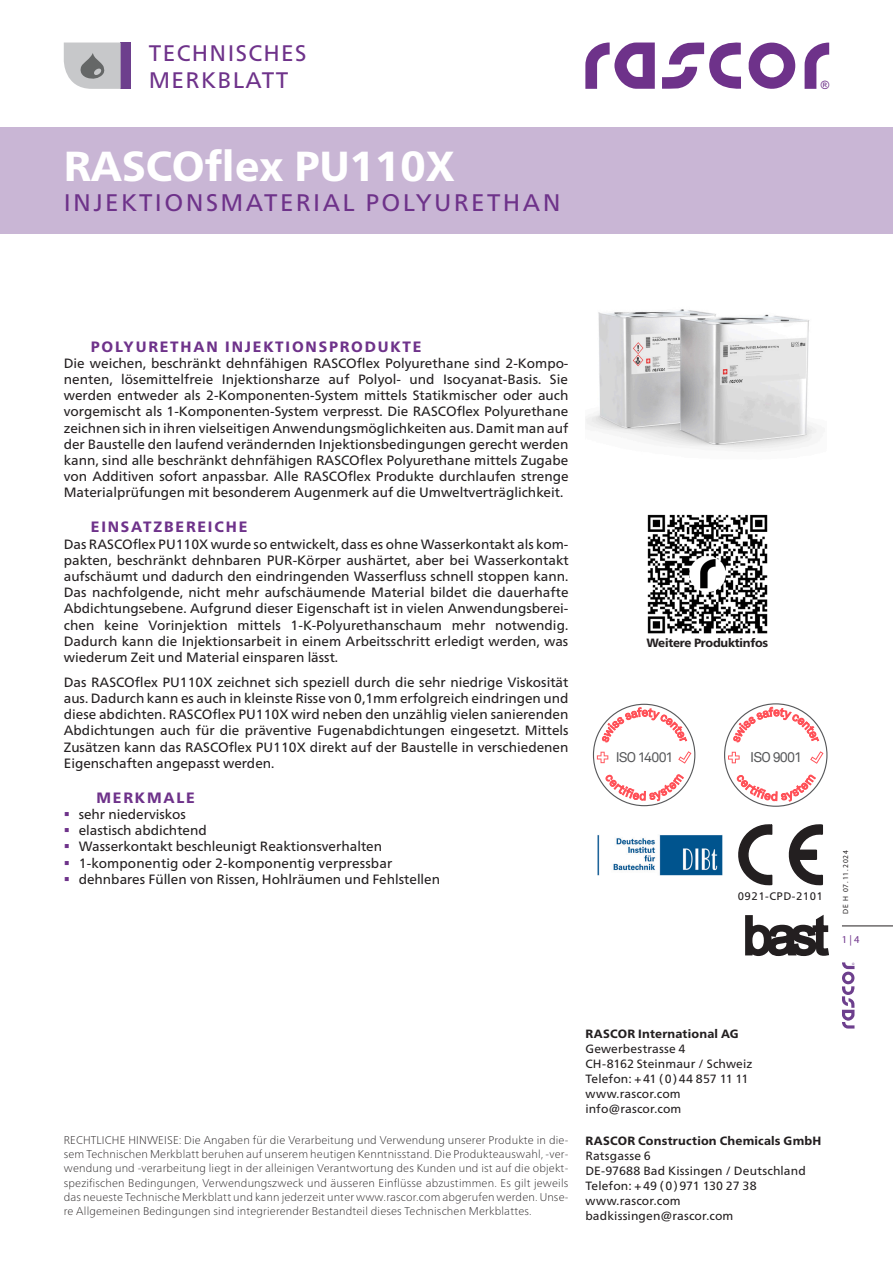
<style>
.page{position:relative;width:893px;height:1263px;background:#fff}
.page>*{position:absolute;margin:0;border:0;box-sizing:border-box;transform-origin:0 0}
.t1{font:800 42px "Frutiger Neue LT Pro";color:#fff}
.t2{font:24px "Frutiger Neue LT Pro";letter-spacing:.1em;color:#6e328a}
.t3{font:22.5px/27px "Frutiger Neue LT Pro";letter-spacing:.06em;color:#6e328a}
.t4{font:800 15px "Frutiger Neue LT Pro";letter-spacing:.12em;color:#6e328a}
.t5{font:14.1px "Akkurat TT";letter-spacing:-.055em;color:#57585a}
.t6{font:13.95px "Akkurat TT";letter-spacing:-.065em;color:#57585a}
.t7{font:13.5px/16.2px "Frutiger Neue LT Pro";color:#231f20;text-align:justify}
.t8{font:12.9px "Myriad Pro";color:#000001}
.t9{font:12px/15px "Frutiger Neue LT Pro";letter-spacing:.01em;color:#231f20}
.t10{font:800 12px "Frutiger Neue LT Pro";letter-spacing:.015em;color:#231f20}
.t11{font:800 12px "Frutiger Neue LT Pro";letter-spacing:-.02em;color:#231f20}
.t12{font:11.55px "Arial";color:#6e328a}
.t13{font:100 11.25px/14.2px "Frutiger Neue LT Pro";letter-spacing:.015em;color:#231f20;text-align:justify}
.t14{font:10.95px "Frutiger Neue LT Pro";letter-spacing:.045em;color:#231f20}
.t15{font:10.5px "Myriad Pro";color:#6e328a}
.t16{font:7.5px "Myriad Pro";letter-spacing:.125em;color:#231f20}
.t17{font:3.15px "Arial";color:#6d3f8d}
.s1{color:#6e328a}
</style>
<div class="page">
<div style="left:0;top:128px;width:893px;height:106px;background:#c9b6d5"></div>
<svg style="left:805px;top:43px;width:24px;height:46px"></svg>
<svg style="left:585px;top:43px;width:70px;height:46px"></svg>
<svg style="left:662px;top:43px;width:133px;height:46px"></svg>
<div style="left:121px;top:43px;width:10px;height:46px;background:#6d3f8d"></div>
<svg style="left:64px;top:43px;width:57px;height:46px;background:#bcbdbf"></svg>
<hr style="left:842px;top:926px;width:51px;height:1px;background:#231f20">
<svg style="left:842px;top:962px;width:12px;height:66px"></svg>
<img style="left:585px;top:309px;width:232px;height:140px">
<svg style="left:738px;top:824px;width:35px;height:61px"></svg>
<svg style="left:788px;top:824px;width:35px;height:61px"></svg>
<svg style="left:745px;top:914px;width:84px;height:43px"></svg>
<img style="left:597px;top:835px;width:126px;height:40px">
<img style="left:647px;top:514px;width:121px;height:120px">
<svg style="left:724px;top:703px;width:103px;height:104px"></svg>
<svg style="left:593px;top:704px;width:102px;height:102px"></svg>
<h3 class="t3" style="left:149px;top:39px;width:159px">TECHNISCHES<br>MERKBLATT</h3>
<h1 class="t1" style="left:64px;top:141px;width:393px">RASCOflex PU110X</h1>
<h2 class="t2" style="left:64px;top:188px;width:498px">INJEKTIONSMATERIAL POLYURETHAN</h2>
<p class="t12" style="left:821px;top:77px;width:10px">®</p>
<p class="t4" style="left:91px;top:337px;width:332px">POLYURETHAN INJEKTIONSPRODUKTE</p>
<p class="t7" style="left:64px;top:355px;width:506px">Die weichen, beschränkt dehnfähigen RASCOflex Polyurethane sind 2-Kompo&shy;nenten, lösemittelfreie Injektionsharze auf Polyol- und Isocyanat-Basis. Sie werden entweder als 2-Komponenten-System mittels Statikmischer oder auch vorgemischt als 1-Komponenten-System verpresst. Die RASCOflex Polyurethane zeichnen sich in ihren vielseitigen Anwendungsmöglichkeiten aus. Damit man auf der Baustelle den laufend verändernden Injektionsbedingungen gerecht werden kann, sind alle beschränkt dehnfähigen RASCOflex Polyurethane mittels Zugabe von Additiven sofort anpassbar. Alle RASCOflex Produkte durchlaufen strenge Materialprüfungen mit besonderem Augenmerk auf die Umweltverträglichkeit.</p>
<p class="t4" style="left:91px;top:518px;width:158px">EINSATZBEREICHE</p>
<p class="t7" style="left:64px;top:536px;width:506px">Das RASCOflex PU110X wurde so entwickelt, dass es ohne Wasserkontakt als kom&shy;pakten, beschränkt dehnbaren PUR-Körper aushärtet, aber bei Wasserkontakt aufschäumt und dadurch den eindringenden Wasserfluss schnell stoppen kann.<br>Das nachfolgende, nicht mehr aufschäumende Material bildet die dauerhafte Abdichtungsebene. Aufgrund dieser Eigenschaft ist in vielen Anwendungsberei&shy;chen keine Vorinjektion mittels 1-K-Polyurethanschaum mehr notwendig.<br>Dadurch kann die Injektionsarbeit in einem Arbeitsschritt erledigt werden, was wiederum Zeit und Material einsparen lässt.</p>
<p class="t7" style="left:64px;top:674px;width:506px">Das RASCOflex PU110X zeichnet sich speziell durch die sehr niedrige Viskosität aus. Dadurch kann es auch in kleinste Risse von 0,1mm erfolgreich eindringen und diese abdichten. RASCOflex PU110X wird neben den unzählig vielen sanierenden Abdichtungen auch für die präventive Fugenabdichtungen eingesetzt. Mittels Zusätzen kann das RASCOflex PU110X direkt auf der Baustelle in verschiedenen Eigenschaften angepasst werden.</p>
<p class="t4" style="left:97px;top:788px;width:100px">MERKMALE</p>
<p class="t7" style="left:64px;top:806px;width:124px"><span class="s1">▪</span> sehr niederviskos</p>
<p class="t7" style="left:64px;top:822px;width:144px"><span class="s1">▪</span> elastisch abdichtend</p>
<p class="t7" style="left:64px;top:838px;width:320px"><span class="s1">▪</span> Wasserkontakt beschleunigt Reaktionsverhalten</p>
<p class="t7" style="left:64px;top:854px;width:330px"><span class="s1">▪</span> 1-komponentig oder 2-komponentig verpressbar</p>
<p class="t7" style="left:64px;top:871px;width:378px"><span class="s1">▪</span> dehnbares Füllen von Rissen, Hohlräumen und Fehlstellen</p>
<p class="t11" style="left:646px;top:636px;width:123px">Weitere Produktinfos</p>
<p class="t6" style="left:616px;top:749px;width:59px">ISO 14001</p>
<p class="t5" style="left:750px;top:749px;width:53px">ISO 9001</p>
<p class="t8" style="left:738px;top:888px;width:86px">0921-CPD-2101</p>
<p class="t14" style="left:738px;top:890px;width:87px">0921-CPD-2101</p>
<p class="t16" style="left:841px;top:914px;width:66px;rotate:-90deg">DE H 07.11.2024</p>
<p class="t15" style="left:842px;top:933px;width:19px">1 | 4</p>
<p class="t17" style="left:851px;top:965px;width:4px;rotate:-90deg">®</p>
<p class="t13" style="left:64px;top:1133px;width:506px">RECHTLICHE HINWEISE: Die Angaben für die Verarbeitung und Verwendung unserer Produkte in die&shy;sem Technischen Merkblatt beruhen auf unserem heutigen Kenntnisstand. Die Produkteauswahl, -ver&shy;wendung und -verarbeitung liegt in der alleinigen Verantwortung des Kunden und ist auf die objekt&shy;spezifischen Bedingungen, Verwendungszweck und äusseren Einflüsse abzustimmen. Es gilt jeweils das neueste Technische Merkblatt und kann jederzeit unter www.rascor.com abgerufen werden. Unse&shy;re Allgemeinen Bedingungen sind integrierender Bestandteil dieses Technischen Merkblattes.</p>
<p class="t10" style="left:585px;top:1027px;width:155px">RASCOR International AG</p>
<p class="t9" style="left:585px;top:1041px;width:169px">Gewerbestrasse 4<br>CH-8162 Steinmaur / Schweiz<br>Telefon: +41 (0)44 857 11 11 www.rascor.com info@rascor.com</p>
<p class="t10" style="left:585px;top:1133px;width:237px">RASCOR Construction Chemicals GmbH</p>
<p class="t9" style="left:585px;top:1148px;width:222px">Ratsgasse 6<br>DE-97688 Bad Kissingen / Deutschland<br>Telefon: +49 (0)971 130 27 38 www.rascor.com badkissingen@rascor.com</p>
</div>
